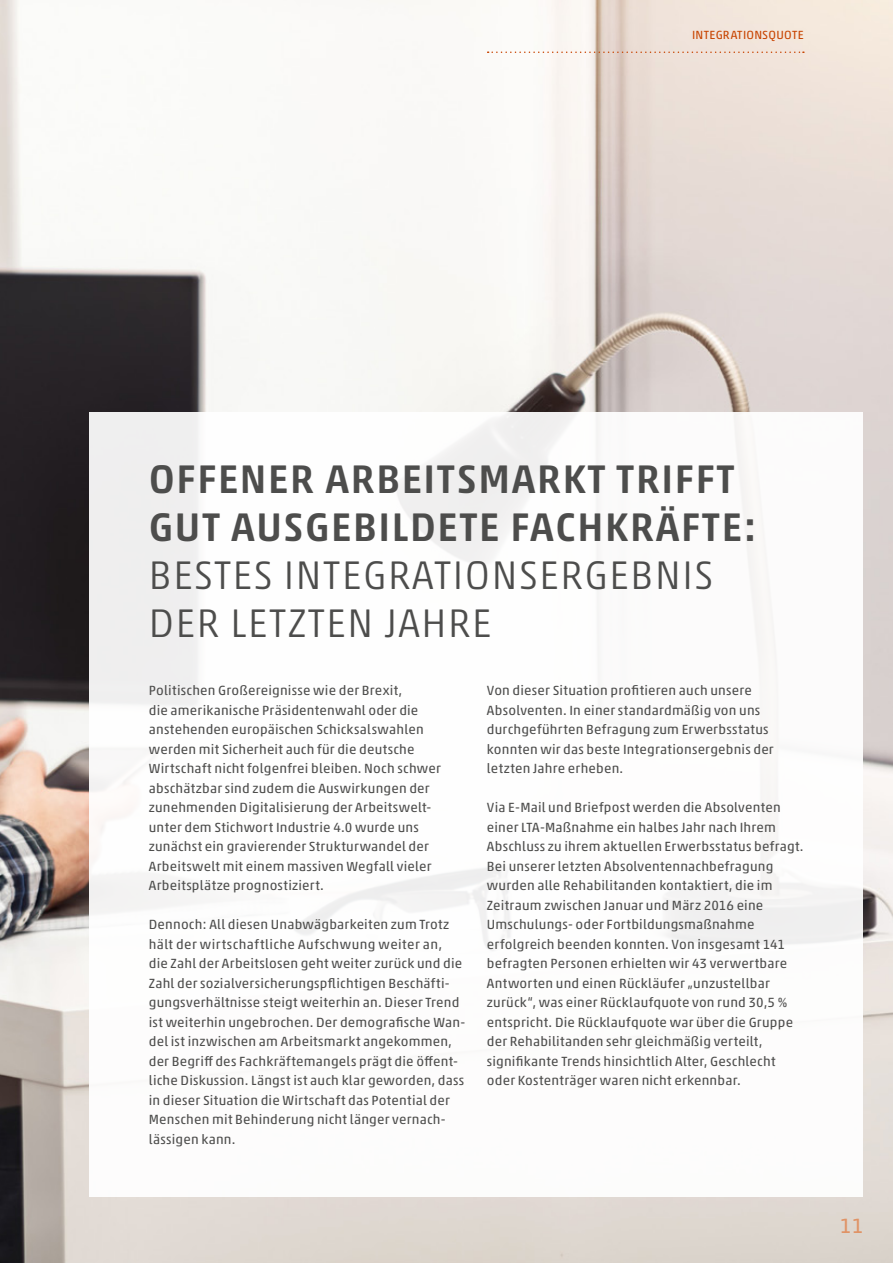
<style>
.page{position:relative;width:893px;height:1263px;background:#fff}
.page>*{position:absolute;margin:0;border:0;box-sizing:border-box;transform-origin:0 0}
.t1{font:500 40.5px/48px "Akko Pro";letter-spacing:.04em;color:#4d4d4c}
.t2{font:300 40.5px/48px "Akko Pro";letter-spacing:.04em;color:#4d4d4c}
.t3{font:21px "Akko Pro";color:#e09366}
.t4{font:13.5px/19.5px "Akko Pro";letter-spacing:.015em;color:#4d4d4c}
.t5{font:12px "Akko Pro";letter-spacing:.02em;color:#c84502}
</style>
<div class="page">
<img style="left:0;top:0;width:893px;height:1263px">
<div style="left:89px;top:412px;width:774px;height:785px;background:#fff"></div>
<svg style="left:488px;top:51px;width:316px;height:2px"></svg>
<p class="t5" style="left:692px;top:27px;width:38px">integrati</p>
<p class="t5" style="left:746px;top:27px;width:24px">onsqu</p>
<p class="t5" style="left:784px;top:27px;width:15px">ote</p>
<h1 class="t1" style="left:149px;top:455px;width:609px">OFFENER ARBEITSMARKT TRIFFT<br>GUT AUSGEBILDETE FACHKRÄFTE:</h1>
<h1 class="t2" style="left:149px;top:551px;width:566px">BESTES I NTEGRATIONSERGEBNIS<br>DER LETZTEN JAHRE</h1>
<p class="t4" style="left:149px;top:681px;width:294px">Politischen Großereignisse wie der Brexit,<br>die amerikanische Präsidentenwahl oder die anstehenden europäischen Schicksalswahlen werden mit Sicherheit auch für die deutsche Wirtschaft nicht folgenfrei bleiben. N och schwer abschätzbar sind zudem die Auswirkungen der zunehmenden Digitalisierung der Arbeitswelt&shy;unter dem Stichwort Industrie 4.0 wurde uns zunächst ein gravierender Strukturwandel der Arbeitswelt mit einem massiven Wegfall vieler Arbeitsplätze prognostiziert.</p>
<p class="t4" style="left:149px;top:915px;width:318px">Dennoch: All diesen Unabwägbarkeiten zum Trotz hält der wirtschaftliche Aufschwung weiter an,<br>die Zahl der Arbeitslosen geht weiter zurück und die Zahl der sozialversicherungspflichtigen Beschäfti&shy;gungsverhältnisse steigt weiterhin an. Dieser Trend ist weiterhin ungebrochen. Der demografische Wan&shy;del ist inzwischen am Arbeitsmarkt angekommen, der Begriff des Fachkräftemangels prägt die öffent&shy;liche Diskussion. Längst ist auch klar geworden, dass in dieser Situation die Wirtschaft das Potential der Menschen mit Behinderung nicht länger vernach&shy;lässigen kann.</p>
<p class="t4" style="left:487px;top:681px;width:288px">Von dieser Situation profitieren auch unsere Absolventen. In einer standardmäßig von uns durchgeführten Befragung zum Erwerbsstatus konnten wir das beste Integrationsergebnis der letzten Jahre erheben.</p>
<p class="t4" style="left:487px;top:798px;width:318px">Via E-Mail und Briefpost werden die Absolventen einer LTA-Maßnahme ein halbes Jahr nach Ihrem Abschluss zu ihrem aktuellen Erwerbsstatus befragt.<br>Bei unserer letzten Absolventennachbefragung wurden alle Rehabilitanden kontaktiert, die im Zeitraum zwischen Januar und März 2016 eine Umschulungs- oder Fortbildungsmaßnahme erfolgreich beenden konnten. Von insgesamt 141 befragten Personen erhielten wir 43 verwertbare Antworten und einen Rückläufer „unzustellbar zurück“, was einer Rücklaufquote von rund 30,5 % entspricht. Die Rücklaufquote war über die Gruppe der Rehabilitanden sehr gleichmäßig verteilt, signifikante Trends hinsichtlich Alter, Geschlecht oder Kostenträger waren nicht erkennbar.</p>
<h2 class="t3" style="left:840px;top:1213px;width:25px">11</h2>
</div>
